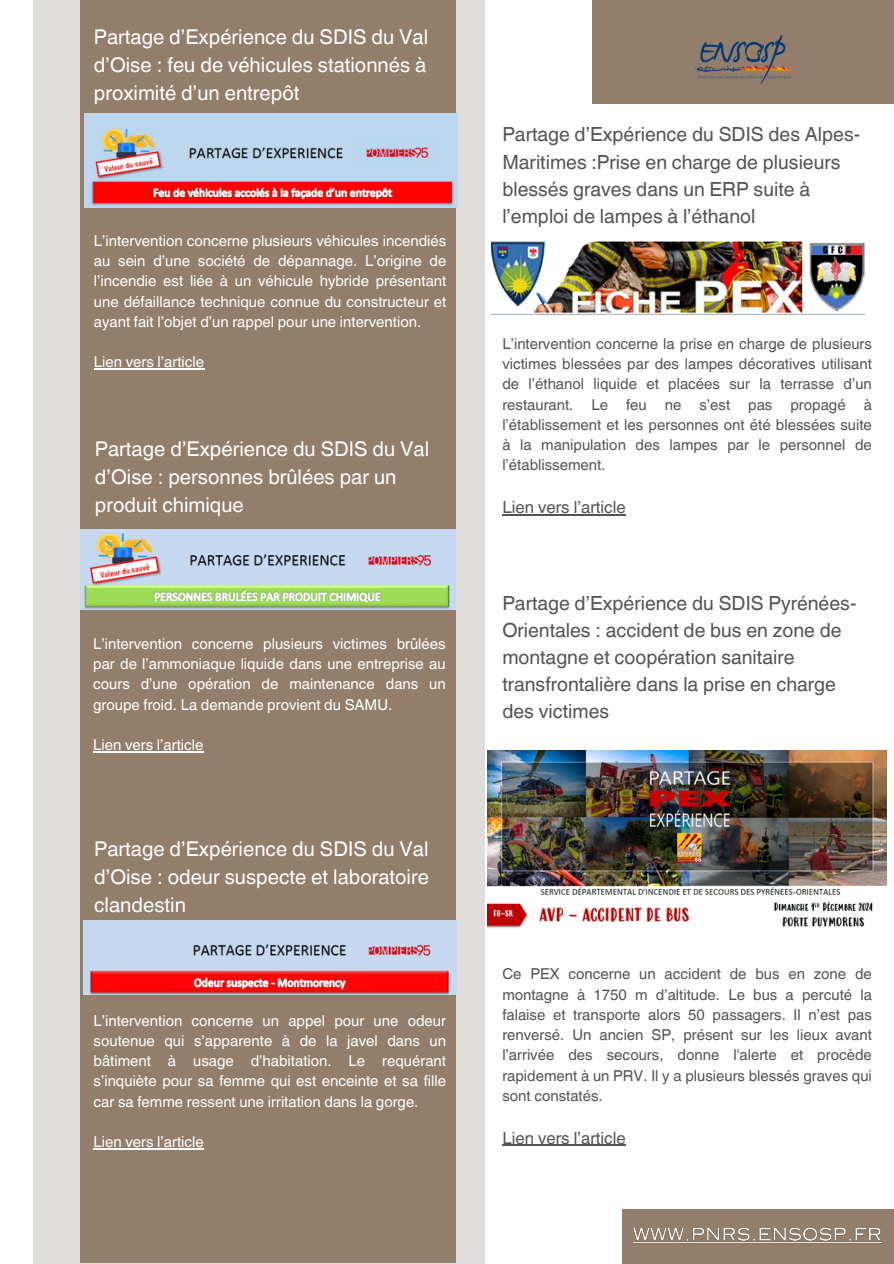
<style>
.page{position:relative;width:894px;height:1264px;background:#fff}
.page>*{position:absolute;margin:0;border:0;box-sizing:border-box;transform-origin:0 0}
.t1{font:20.4px/28.2px "Helvetica World";color:#fff;text-align:justify}
.t2{font:19.5px/27px "Helvetica World";color:#545454}
.t3{font:16.8px "Helvetica World";color:#545454}
.t4{font:15px/20.2px "Helvetica World";color:#fff;text-align:justify}
.t5{font:15px/20.2px "Helvetica World";color:#545454;text-align:justify}
</style>
<div class="page">
<div style="left:33px;top:0;width:452px;height:1263px;background:#dfdcdc"></div>
<div style="left:80px;top:0;width:375px;height:1263px;background:#927e6b"></div>
<div style="left:592px;top:0;width:301px;height:104px;background:#927e6b"></div>
<div style="left:622px;top:1208px;width:271px;height:55px;background:#927e6b"></div>
<img style="left:695px;top:36px;width:95px;height:47px">
<img style="left:491px;top:242px;width:373px;height:72px">
<img style="left:80px;top:529px;width:375px;height:80px">
<img style="left:85px;top:113px;width:372px;height:95px">
<img style="left:84px;top:920px;width:372px;height:74px">
<img style="left:487px;top:750px;width:398px;height:178px">
<img style="left:633px;top:1227px;width:249px;height:17px">
<hr style="left:502px;top:514px;width:123px;height:1px;background:#545454">
<hr style="left:94px;top:368px;width:110px;height:1px;background:#fff">
<hr style="left:93px;top:751px;width:110px;height:1px;background:#fff">
<hr style="left:502px;top:1144px;width:123px;height:1px;background:#545454">
<hr style="left:93px;top:1148px;width:111px;height:1px;background:#fff">
<p class="t1" style="left:94px;top:23px;width:336px">Partage d’Expérience du SDIS du Val d’Oise : feu de véhicules stationnés à proximité d’un entrepôt</p>
<h1 class="t4" style="left:94px;top:230px;width:354px">L’intervention concerne plusieurs véhicules incendiés au sein d’une société de dépannage. L’origine de l’incendie est liée à un véhicule hybride présentant une défaillance technique connue du constructeur et ayant fait l’objet d’un rappel pour une intervention.</h1>
<p class="t4" style="left:94px;top:352px;width:112px">Lien vers l’article</p>
<p class="t1" style="left:95px;top:435px;width:336px;text-align:left">Partage d’Expérience du SDIS du Val d’Oise : personnes brûlées par un produit chimique</p>
<p class="t4" style="left:93px;top:633px;width:354px">L’intervention concerne plusieurs victimes brûlées par de l’ammoniaque liquide dans une entreprise au cours d’une opération de maintenance dans un groupe froid. La demande provient du SAMU.</p>
<h1 class="t4" style="left:93px;top:734px;width:112px">Lien vers l’article</h1>
<p class="t1" style="left:94px;top:834px;width:336px">Partage d’Expérience du SDIS du Val d’Oise : odeur suspecte et laboratoire clandestin</p>
<h1 class="t4" style="left:93px;top:1010px;width:354px">L’intervention concerne un appel pour une odeur soutenue qui s’apparente à de la javel dans un bâtiment à usage d’habitation. Le requérant s’inquiète pour sa femme qui est enceinte et sa fille car sa femme ressent une irritation dans la gorge.</h1>
<p class="t4" style="left:93px;top:1131px;width:112px">Lien vers l’article</p>
<h1 class="t2" style="left:502px;top:121px;width:359px">Partage d’Expérience du SDIS des Alpes-Maritimes :Prise en charge de plusieurs blessés graves dans un ERP suite à l’emploi de lampes à l’éthanol</h1>
<p class="t5" style="left:502px;top:333px;width:371px">L’intervention concerne la prise en charge de plusieurs victimes blessées par des lampes décoratives utilisant de l’éthanol liquide et placées sur la terrasse d’un restaurant. Le feu ne s’est pas propagé à l’établissement et les personnes ont été blessées suite à la manipulation des lampes par le personnel de l’établissement.</p>
<p class="t3" style="left:502px;top:497px;width:125px">Lien vers l’article</p>
<p class="t2" style="left:502px;top:589px;width:355px">Partage d’Expérience du SDIS Pyrénées-Orientales : accident de bus en zone de montagne et coopération sanitaire transfrontalière dans la prise en charge des victimes</p>
<p class="t5" style="left:502px;top:964px;width:371px">Ce PEX concerne un accident de bus en zone de montagne à 1750 m d’altitude. Le bus a percuté la falaise et transporte alors 50 passagers. Il n’est pas renversé. Un ancien SP, présent sur les lieux avant l’arrivée des secours, donne l'alerte et procède rapidement à un PRV. Il y a plusieurs blessés graves qui sont constatés.</p>
<p class="t3" style="left:502px;top:1127px;width:125px">Lien vers l’article</p>
</div>
